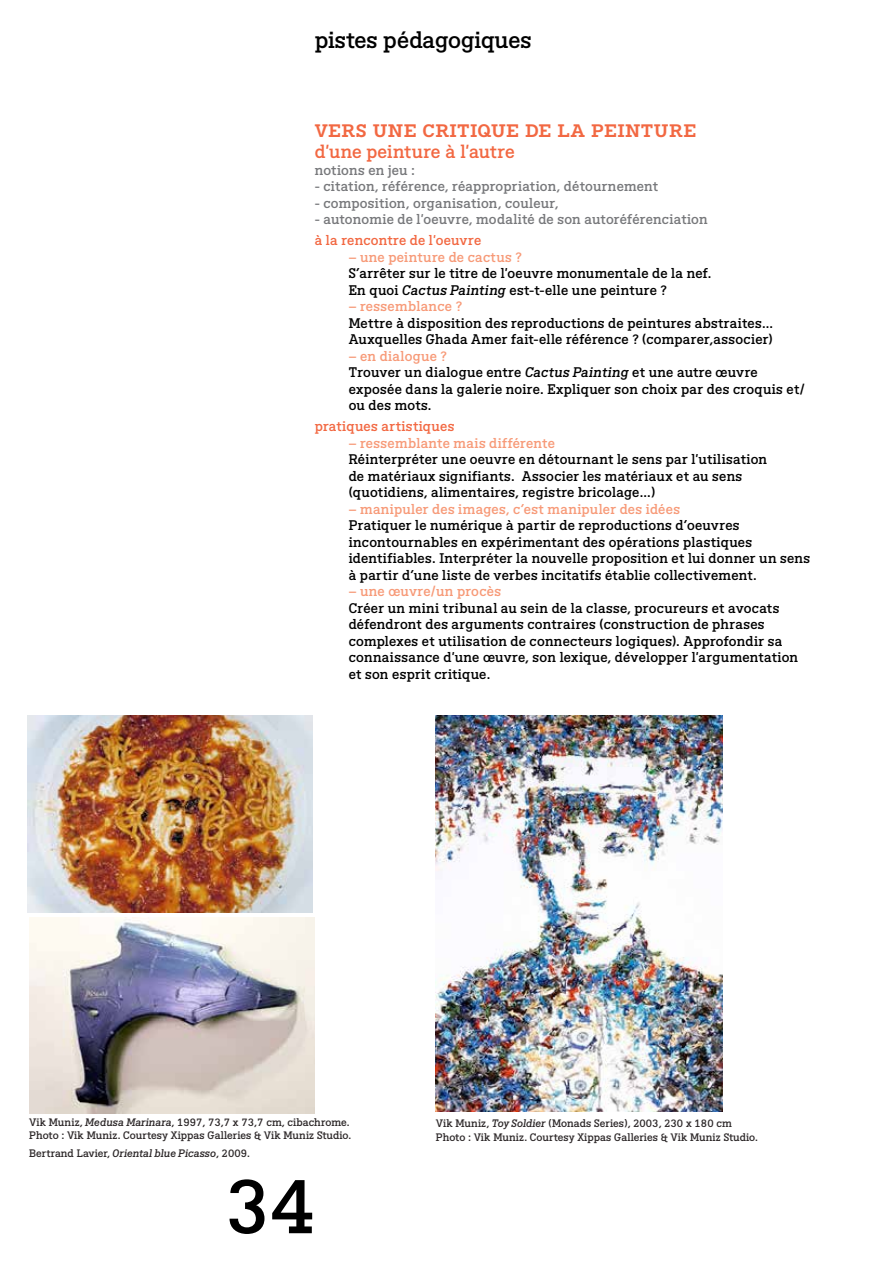
<style>
.page{position:relative;width:893px;height:1263px;background:#fff}
.page>*{position:absolute;margin:0;border:0;box-sizing:border-box;transform-origin:0 0}
.t1{font:75px "BVHCCCOD Titrage";color:#000}
.t2{font:22.5px "BVHCCCOD";letter-spacing:.015em;color:#f26842}
.t3{font:22.5px "BVHCCCOD";letter-spacing:-.005em;color:#000}
.t4{font:18px "BVHCCCOD";letter-spacing:.01em;color:#f26842}
.t5{font:13.5px/16.5px "BVHCCCOD";letter-spacing:.02em;color:#000}
.t6{font:13.5px "BVHCCCOD";letter-spacing:.015em;color:#77787b}
.t7{font:13.5px "BVHCCCOD";letter-spacing:.025em;color:#f79a78}
.t8{font:13.5px "BVHCCCOD";letter-spacing:.02em;color:#f26842}
.t9{font:10.5px/12.6px "BVHCCCOD";letter-spacing:.01em;color:#2c2728}
.s1{font-style:italic}
.s2{color:#f79a78}
</style>
<div class="page">
<img style="left:30px;top:918px;width:285px;height:195px">
<img style="left:436px;top:716px;width:287px;height:395px">
<img style="left:28px;top:716px;width:285px;height:197px">
<h2 class="t3" style="left:315px;top:25px;width:218px">pistes pédagogiques</h2>
<h2 class="t2" style="left:315px;top:114px;width:383px">vers une critique de la peinture</h2>
<h3 class="t4" style="left:315px;top:140px;width:201px">d'une peinture à l'autre</h3>
<p class="t6" style="left:315px;top:161px;width:102px">notions en jeu :</p>
<p class="t6" style="left:315px;top:177px;width:345px">- citation, référence, réappropriation, détournement</p>
<p class="t6" style="left:315px;top:194px;width:245px">- composition, organisation, couleur,</p>
<p class="t6" style="left:315px;top:210px;width:395px">- autonomie de l'oeuvre, modalité de son autoréférenciation</p>
<p class="t8" style="left:315px;top:231px;width:168px">à la rencontre de l'oeuvre</p>
<p class="t7" style="left:349px;top:248px;width:175px">– une peinture de cactus ?</p>
<p class="t5" style="left:349px;top:266px;width:364px">S’arrêter sur le titre de l'oeuvre monumentale de la nef.<br>En quoi <span class="s1">Cactus Painting</span> est-t-elle une peinture ?</p>
<p class="t7" style="left:349px;top:297px;width:115px">– ressemblance ?</p>
<p class="t5" style="left:349px;top:315px;width:426px">Mettre à disposition des reproductions de peintures abstraites...<br>Auxquelles Ghada Amer fait-elle référence ? (comparer,associer)</p>
<p class="t5" style="left:349px;top:348px;width:458px"><span class="s2">– en dialogue ?<br></span>Trouver un dialogue entre <span class="s1">Cactus Painting</span> et une autre œuvre exposée dans la galerie noire. Expliquer son choix par des croquis et/ ou des mots.</p>
<p class="t8" style="left:315px;top:417px;width:141px">pratiques artistiques</p>
<p class="t7" style="left:349px;top:434px;width:208px">– ressemblante mais différente</p>
<p class="t5" style="left:349px;top:452px;width:420px">Réinterpréter une oeuvre en détournant le sens par l'utilisation de matériaux signifiants. Associer les matériaux et au sens (quotidiens, alimentaires, registre bricolage...)</p>
<p class="t7" style="left:349px;top:500px;width:333px">– manipuler des images, c’est manipuler des idées</p>
<p class="t5" style="left:349px;top:518px;width:463px">Pratiquer le numérique à partir de reproductions d’oeuvres incontournables en expérimentant des opérations plastiques identifiables. Interpréter la nouvelle proposition et lui donner un sens à partir d’une liste de verbes incitatifs établie collectivement.</p>
<p class="t7" style="left:349px;top:582px;width:154px">– une œuvre/un procès</p>
<p class="t5" style="left:349px;top:600px;width:451px">Créer un mini tribunal au sein de la classe, procureurs et avocats défendront des arguments contraires (construction de phrases complexes et utilisation de connecteurs logiques). Approfondir sa connaissance d'une œuvre, son lexique, développer l'argumentation et son esprit critique.</p>
<p class="t9" style="left:29px;top:1116px;width:324px">Vik Muniz, <span class="s1">Medusa Marinara</span>, 1997, 73,7 x 73,7 cm, cibachrome.<br>Photo : Vik Muniz. Courtesy Xippas Galleries &amp; Vik Muniz Studio.</p>
<p class="t9" style="left:29px;top:1147px;width:222px">Bertrand Lavier, <span class="s1">Oriental blue Picasso</span>, 2009.</p>
<h1 class="t1" style="left:225px;top:1157px;width:91px">34</h1>
<p class="t9" style="left:436px;top:1117px;width:324px;line-height:13.5px">Vik Muniz, <span class="s1">Toy Soldier</span> (Monads Series), 2003, 230 x 180 cm<br>Photo : Vik Muniz. Courtesy Xippas Galleries &amp; Vik Muniz Studio.</p>
</div>
